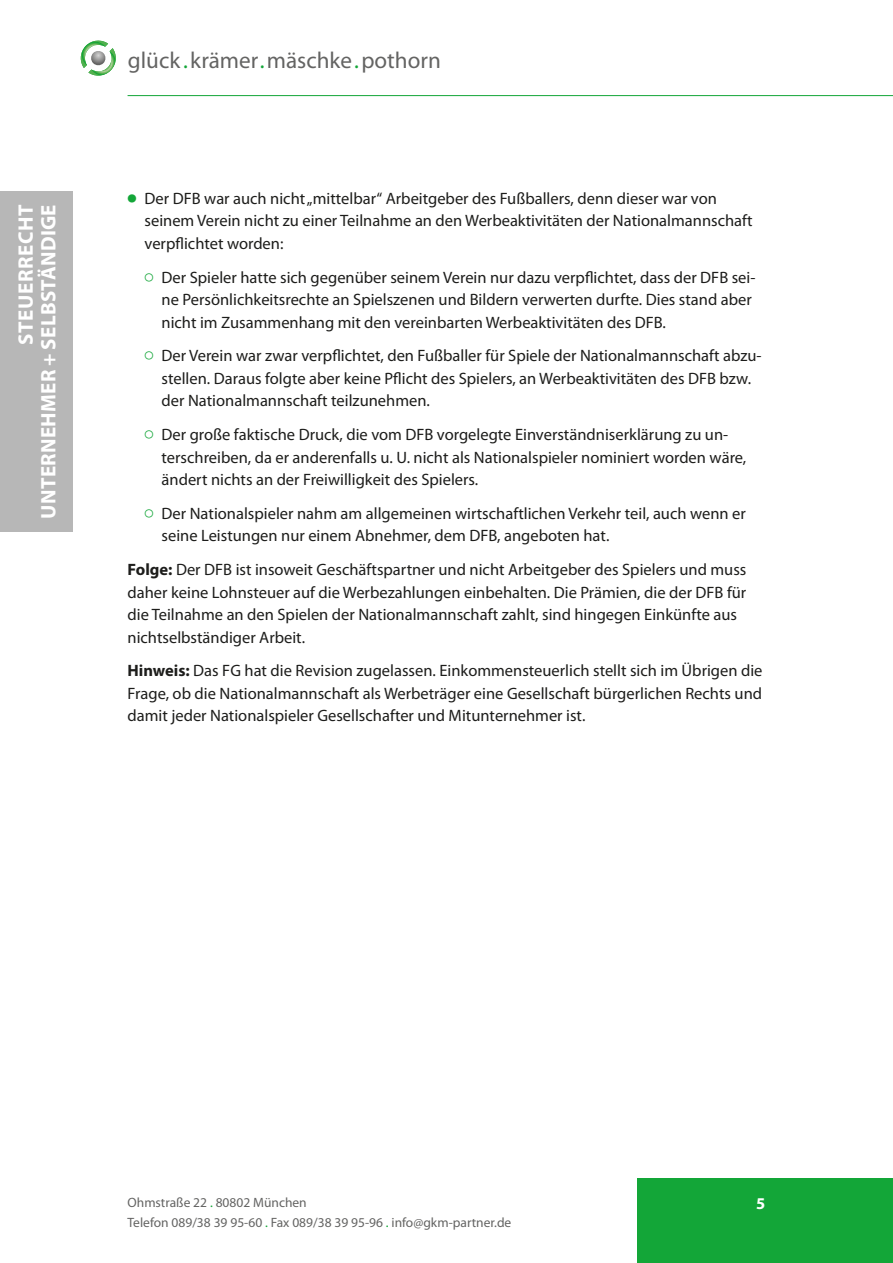
<style>
.page{position:relative;width:893px;height:1263px;background:#fff}
.page>*{position:absolute;margin:0;border:0;box-sizing:border-box;transform-origin:0 0}
.t1{font:23.1px "Myriad Pro";color:#646463}
.t2{font:700 21px/22.5px "Myriad Pro";letter-spacing:.015em;color:#fff;text-align:right}
.t3{font:16.5px/22.5px "Myriad Pro";color:#1d1d1b}
.t4{font:700 16.5px "Myriad Pro";color:#fff}
.t5{font:13.5px/19.5px "Myriad Pro";color:#646463}
.s1{color:#13a638}
.s2{font-family:"Universal Newswith Comm Pi";color:#13a638}
.s3{font-weight:700}
</style>
<div class="page">
<div style="left:638px;top:1178px;width:255px;height:85px;background:#13a638"></div>
<svg style="left:81px;top:41px;width:35px;height:35px"></svg>
<hr style="left:128px;top:95px;width:765px;height:1px;background:#13a638">
<div style="left:0;top:191px;width:73px;height:340px;background:#b7b7b7"></div>
<p class="t2" style="left:17px;top:519px;width:316px;rotate:-90deg">STEUERRECHT<br>UNTERNEHMER + SELBSTÄNDIGE</p>
<h1 class="t1" style="left:128px;top:52px;width:314px">glück <span class="s1">.</span>krämer<span class="s1">.</span>mäschke<span class="s1">.</span>pothorn</h1>
<p class="t3" style="left:145px;top:189px;width:610px;text-indent:-17px"><span class="s2">●</span> Der DFB war auch nicht „mittelbar“ Arbeitgeber des Fußballers, denn dieser war von seinem Verein nicht zu einer Teilnahme an den Werbeaktivitäten der Nationalmannschaft verpflichtet worden:</p>
<p class="t3" style="left:162px;top:268px;width:595px">Der Spieler hatte sich gegenüber seinem Verein nur dazu verpflichtet, dass der DFB sei&shy;ne Persönlichkeitsrechte an Spielszenen und Bildern verwerten durfte. Dies stand aber nicht im Zusammenhang mit den vereinbarten Werbeaktivitäten des DFB.</p>
<p class="t3" style="left:162px;top:346px;width:601px">Der Verein war zwar verpflichtet, den Fußballer für Spiele der Nationalmannschaft abzu&shy;stellen. Daraus folgte aber keine Pflicht des Spielers, an Werbeaktivitäten des DFB bzw. der Nationalmannschaft teilzunehmen.</p>
<p class="t3" style="left:162px;top:425px;width:586px">Der große faktische Druck, die vom DFB vorgelegte Einverständniserklärung zu un&shy;terschreiben, da er anderenfalls u. U. nicht als Nationalspieler nominiert worden wäre, ändert nichts an der Freiwilligkeit des Spielers.</p>
<p class="t3" style="left:162px;top:504px;width:586px">Der Nationalspieler nahm am allgemeinen wirtschaftlichen Verkehr teil, auch wenn er seine Leistungen nur einem Abnehmer, dem DFB, angeboten hat.</p>
<p class="t3" style="left:128px;top:560px;width:620px"><span class="s3">Folge:</span> Der DFB ist insoweit Geschäftspartner und nicht Arbeitgeber des Spielers und muss daher keine Lohnsteuer auf die Werbezahlungen einbehalten. Die Prämien, die der DFB für die Teilnahme an den Spielen der Nationalmannschaft zahlt, sind hingegen Einkünfte aus nichtselbständiger Arbeit.</p>
<p class="t3" style="left:128px;top:661px;width:636px;text-align:justify"><span class="s3">Hinweis:</span> Das FG hat die Revision zugelassen. Einkommensteuerlich stellt sich im Übrigen die Frage, ob die Nationalmannschaft als Werbeträger eine Gesellschaft bürgerlichen Rechts und damit jeder Nationalspieler Gesellschafter und Mitunternehmer ist.</p>
<p class="t5" style="left:128px;top:1194px;width:385px">Ohmstraße 22 <span class="s1">.</span> 80802 München<br>Telefon 089/38 39 95-60 <span class="s1">.</span> Fax 089/38 39 95-96 <span class="s1">.</span> info@gkm-partner.de</p>
<p class="t4" style="left:756px;top:1198px;width:11px">5</p>
</div>
